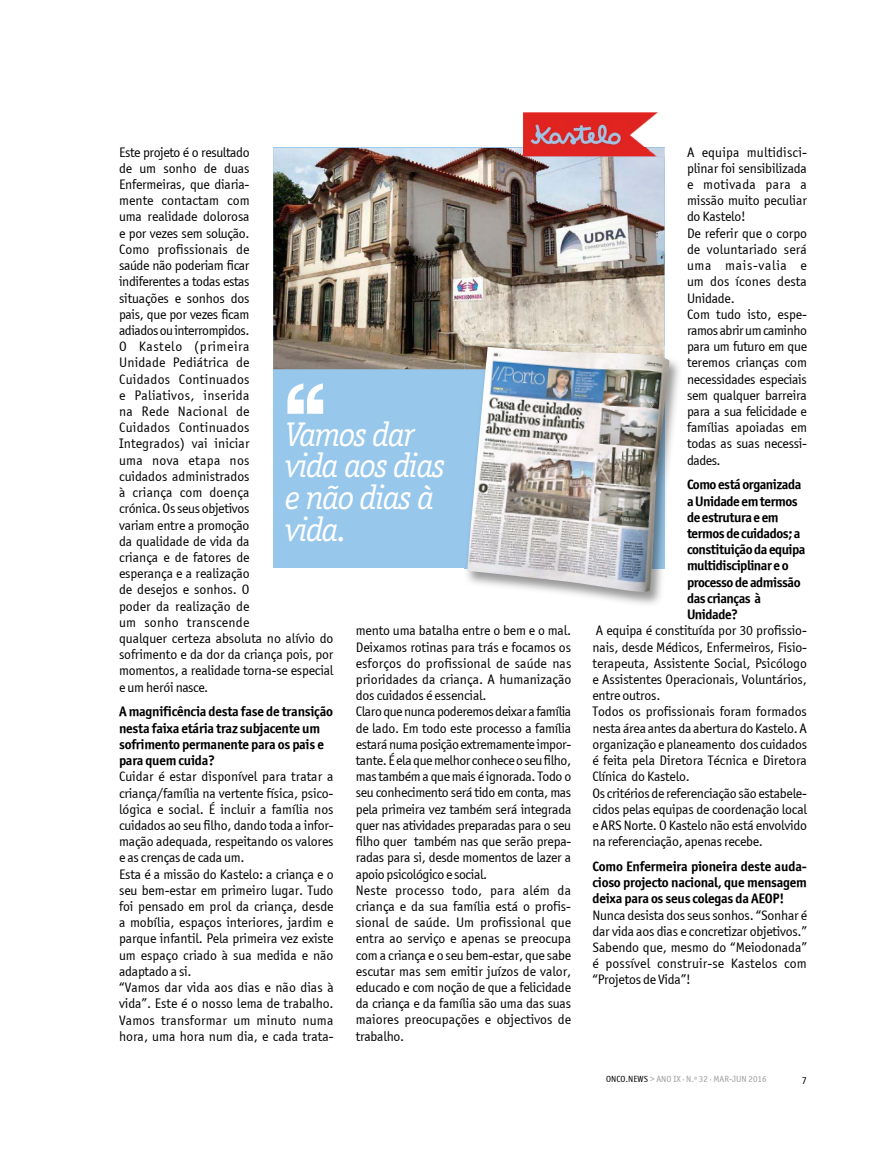
<style>
.page{position:relative;width:893px;height:1149px;background:#fff}
.page>*{position:absolute;margin:0;border:0;box-sizing:border-box;transform-origin:0 0}
.t1{font:italic 34.35px/31.5px "Officina Serif";letter-spacing:-.05em;color:#fff}
.t2{font:13.8px/16.2px "Officina Sans ITCTT Book";letter-spacing:-.01em;color:#000}
.t3{font:13.8px/16.2px "Officina Sans ITCTT Bold";letter-spacing:-.02em;color:#000}
.t4{font:10.5px "Officina Sans ITCTT Book";color:#000}
.t5{font:9px "Officina Sans ITCTT Book";color:#9d9d9c}
.s1{color:#000}
</style>
<div class="page">
<div style="left:273px;top:148px;width:391px;height:420px;background:#97c7eb"></div>
<img style="left:273px;top:148px;width:391px;height:221px">
<svg style="left:287px;top:383px;width:36px;height:30px"></svg>
<img style="left:464px;top:345px;width:215px;height:259px">
<img style="left:464px;top:345px;width:200px;height:223px">
<img style="left:467px;top:347px;width:202px;height:248px">
<img style="left:523px;top:112px;width:142px;height:44px">
<img style="left:523px;top:148px;width:141px;height:8px">
<p class="t2" style="left:119px;top:144px;width:216px">Este projeto é o resultado<br>de um sonho de duas<br>Enfermeiras, que diaria-<br>mente contactam com<br>uma realidade dolorosa<br>e por vezes sem solução.<br>Como profissionais de<br>saúde não poderiam ficar<br>indiferentes a todas estas<br>situações e sonhos dos<br>pais, que por vezes ficam<br>adiados ou interrompidos.<br>O Kastelo (primeira<br>Unidade Pediátrica de<br>Cuidados Continuados<br>e Paliativos, inserida<br>na rede nacional de<br>Cuidados Continuados<br>Integrados) vai iniciar<br>uma nova etapa nos<br>cuidados administrados<br>à criança com doença<br>crónica. Os seus objetivos<br>variam entre a promoção<br>da qualidade de vida da<br>criança e de fatores de<br>esperança e a realização<br>de desejos e sonhos. O<br>poder da realização de<br>um sonho transcende<br>qualquer certeza absoluta no alívio do sofrimento e da dor da criança pois, por momentos, a realidade torna-se especial e um herói nasce.</p>
<p class="t3" style="left:119px;top:703px;width:215px">A magnificência desta fase de transição nesta faixa etária traz subjacente um sofrimento permanente para os pais e para quem cuida?</p>
<p class="t2" style="left:119px;top:768px;width:216px">Cuidar é estar disponível para tratar a criança/família na vertente física, psico&shy;lógica e social. É incluir a família nos cuidados ao seu filho, dando toda a infor&shy;mação adequada, respeitando os valores e as crenças de cada um.<br>Esta é a missão do Kastelo: a criança e o seu bem-estar em primeiro lugar. Tudo foi pensado em prol da criança, desde a mobília, espaços interiores, jardim e parque infantil. Pela primeira vez existe um espaço criado à sua medida e não adaptado a si.<br>“Vamos dar vida aos dias e não dias à vida”. Este é o nosso lema de trabalho.<br>Vamos transformar um minuto numa hora, uma hora num dia, e cada trata-</p>
<h1 class="t1" style="left:285px;top:418px;width:162px">Vamos dar vida aos dias e não dias à vida.</h1>
<p class="t2" style="left:356px;top:622px;width:217px">mento uma batalha entre o bem e o mal.<br>Deixamos rotinas para trás e focamos os esforços do profissional de saúde nas prioridades da criança. A humanização dos cuidados é essencial.<br>Claro que nunca poderemos deixar a família de lado. Em todo este processo a família estará numa posição extremamente impor&shy;tante. É ela que melhor conhece o seu filho, mas também a que mais é ignorada. Todo o seu conhecimento será tido em conta, mas pela primeira vez também será integrada quer nas atividades preparadas para o seu filho quer também nas que serão prepa&shy;radas para si, desde momentos de lazer a apoio psicológico e social.<br>Neste processo todo, para além da criança e da sua família está o profis&shy;sional de saúde. Um profissional que entra ao serviço e apenas se preocupa com a criança e o seu bem-estar, que sabe escutar mas sem emitir juízos de valor, educado e com noção de que a felicidade da criança e da família são uma das suas maiores preocupações e objectivos de trabalho.</p>
<p class="t2" style="left:687px;top:144px;width:122px">A equipa multidisci&shy;plinar foi sensibilizada e motivada para a missão muito peculiar do Kastelo!<br>De referir que o corpo de voluntariado será uma mais-valia e um dos ícones desta<br>Unidade.<br>Com tudo isto, espe&shy;ramos abrir um caminho para um futuro em que teremos crianças com necessidades especiais sem qualquer barreira para a sua felicidade e famílias apoiadas em todas as suas necessi&shy;dades.</p>
<p class="t3" style="left:687px;top:476px;width:120px">Como está organizada a Unidade em termos de estrutura e em termos de cuidados; a constituição da equipa multidisciplinar e o processo de admissão das crianças à<br>Unidade?</p>
<p class="t2" style="left:592px;top:622px;width:216px">A equipa é constituída por 30 profissio&shy;nais, desde Médicos, Enfermeiros, Fisio&shy;terapeuta, Assistente Social, Psicólogo e Assistentes Operacionais, Voluntários, entre outros.<br>Todos os profissionais foram formados nesta área antes da abertura do Kastelo. A organização e planeamento dos cuidados é feita pela Diretora Técnica e Diretora Clínica do Kastelo.<br>Os critérios de referenciação são estabele&shy;cidos pelas equipas de coordenação local e arS norte. o Kastelo não está envolvido na referenciação, apenas recebe.</p>
<p class="t3" style="left:592px;top:857px;width:216px;text-align:justify">Como Enfermeira pioneira deste auda&shy;cioso projecto nacional, que mensagem deixa para os seus colegas da AEOP!</p>
<p class="t2" style="left:592px;top:906px;width:216px;text-align:justify">Nunca desista dos seus sonhos. “Sonhar é dar vida aos dias e concretizar objetivos.” Sabendo que, mesmo do “Meiodonada” é possível construir-se Kastelos com “Projetos de Vida”!</p>
<p class="t5" style="left:606px;top:1073px;width:162px"><span class="s1">ONCO.NEWS</span> &gt; ano Ix ∙ n.º 32 ∙ Mar-jun 2016</p>
<p class="t4" style="left:802px;top:1074px;width:7px">7</p>
</div>
